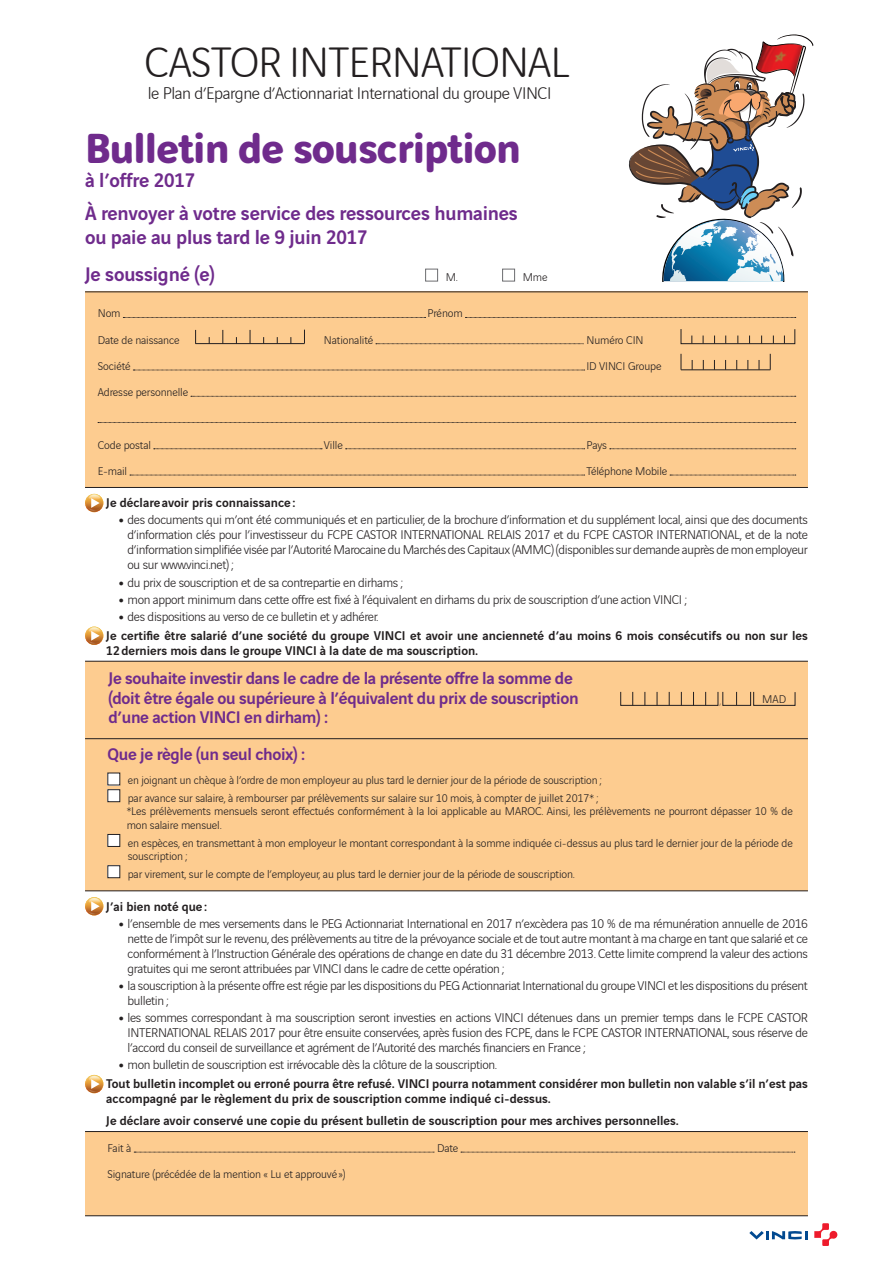
<style>
.page{position:relative;width:893px;height:1263px;background:#fff}
.page>*{position:absolute;margin:0;border:0;box-sizing:border-box;transform-origin:0 0}
.t1{font:700 45px "Vinci Rounded";letter-spacing:-.02em;color:#6f2b8c}
.t2{font:300 45px "Vinci Rounded";letter-spacing:-.02em;color:#231f20}
.t3{font:500 21px/32.5px "Vinci Sans";letter-spacing:-.01em;color:#6f2b8c}
.t4{font:500 18px/19.5px "Vinci Sans";letter-spacing:-.02em;color:#6f2b8c}
.t5{font:300 18px "Vinci Rounded";letter-spacing:-.025em;color:#231f20}
.t6{font:300 13.5px/15px "Vinci Sans";letter-spacing:-.025em;color:#231f20;text-align:justify}
.t7{font:500 13.5px/19.2px "Vinci Sans";color:#231f20}
.t8{font:200 13.5px "Vinci Sans";color:#231f20}
.t9{font:300 12px/13.5px "Vinci Sans";letter-spacing:-.01em;color:#231f20}
.s1{font-weight:900;font-size:15px}
.s2{font-weight:300}
</style>
<div class="page">
<svg style="left:749px;top:1231px;width:59px;height:8px"></svg>
<svg style="left:814px;top:1223px;width:23px;height:23px"></svg>
<svg style="left:628px;top:34px;width:186px;height:247px"></svg>
<div style="left:85px;top:291px;width:723px;height:196px;background:#fdcc90"></div>
<hr style="left:85px;top:487px;width:723px;height:1px;background:#231f20">
<hr style="left:85px;top:291px;width:723px;height:1px;background:#231f20">
<svg style="left:123px;top:317px;width:303px;height:1px"></svg>
<svg style="left:465px;top:317px;width:331px;height:1px"></svg>
<svg style="left:376px;top:343px;width:208px;height:2px"></svg>
<svg style="left:133px;top:370px;width:452px;height:1px"></svg>
<svg style="left:191px;top:396px;width:605px;height:1px"></svg>
<svg style="left:98px;top:422px;width:698px;height:1px"></svg>
<svg style="left:154px;top:448px;width:168px;height:1px"></svg>
<svg style="left:346px;top:448px;width:239px;height:1px"></svg>
<svg style="left:610px;top:448px;width:186px;height:1px"></svg>
<svg style="left:130px;top:475px;width:455px;height:1px"></svg>
<svg style="left:670px;top:475px;width:126px;height:1px"></svg>
<svg style="left:304px;top:330px;width:1px;height:13px"></svg>
<svg style="left:195px;top:330px;width:1px;height:13px"></svg>
<svg style="left:223px;top:330px;width:1px;height:13px"></svg>
<svg style="left:250px;top:330px;width:1px;height:13px"></svg>
<hr style="left:195px;top:343px;width:109px;height:1px;background:#231f20">
<svg style="left:681px;top:354px;width:1px;height:16px"></svg>
<svg style="left:770px;top:354px;width:1px;height:16px"></svg>
<hr style="left:681px;top:370px;width:89px;height:1px;background:#231f20">
<div style="left:681px;top:329px;width:114px;height:15px;border:1px solid #231f20"></div>
<img style="left:85px;top:494px;width:18px;height:18px">
<svg style="left:87px;top:495px;width:14px;height:16px"></svg>
<img style="left:85px;top:627px;width:18px;height:18px">
<svg style="left:87px;top:628px;width:14px;height:16px"></svg>
<div style="left:425px;top:269px;width:13px;height:12px;border:1px solid #6c6d70"></div>
<div style="left:502px;top:269px;width:13px;height:12px;border:1px solid #6c6d70"></div>
<div style="left:85px;top:1131px;width:723px;height:85px;background:#fdcc90"></div>
<svg style="left:134px;top:1152px;width:300px;height:1px"></svg>
<svg style="left:461px;top:1152px;width:334px;height:1px"></svg>
<hr style="left:85px;top:1131px;width:723px;height:1px;background:#231f20">
<hr style="left:85px;top:1215px;width:723px;height:1px;background:#231f20">
<div style="left:85px;top:662px;width:723px;height:229px;background:#fdcc90"></div>
<div style="left:108px;top:773px;width:12px;height:12px;background:#fff"></div>
<div style="left:108px;top:790px;width:12px;height:12px;background:#fff"></div>
<div style="left:108px;top:789px;width:12px;height:13px;border:1px solid #231f20"></div>
<div style="left:108px;top:834px;width:12px;height:12px;background:#fff"></div>
<div style="left:108px;top:834px;width:12px;height:13px;border:1px solid #231f20"></div>
<div style="left:108px;top:866px;width:12px;height:12px;background:#fff"></div>
<div style="left:108px;top:865px;width:12px;height:13px;border:1px solid #231f20"></div>
<hr style="left:85px;top:661px;width:723px;height:1px;background:#231f20">
<hr style="left:85px;top:738px;width:723px;height:1px;background:#231f20">
<hr style="left:85px;top:890px;width:723px;height:1px;background:#231f20">
<svg style="left:736px;top:692px;width:1px;height:13px"></svg>
<svg style="left:705px;top:692px;width:1px;height:13px"></svg>
<svg style="left:693px;top:692px;width:1px;height:13px"></svg>
<svg style="left:681px;top:692px;width:1px;height:13px"></svg>
<svg style="left:669px;top:692px;width:1px;height:13px"></svg>
<svg style="left:657px;top:692px;width:1px;height:13px"></svg>
<svg style="left:645px;top:692px;width:1px;height:13px"></svg>
<svg style="left:632px;top:692px;width:1px;height:13px"></svg>
<img style="left:85px;top:897px;width:18px;height:18px">
<svg style="left:87px;top:898px;width:14px;height:16px"></svg>
<img style="left:85px;top:1075px;width:18px;height:18px">
<svg style="left:87px;top:1076px;width:14px;height:16px"></svg>
<h1 class="t2" style="left:145px;top:31px;width:427px">Castor International</h1>
<h3 class="t5" style="left:148px;top:80px;width:405px">le Plan d’Epargne d’Actionnariat International du groupe VINCI</h3>
<h1 class="t1" style="left:85px;top:115px;width:437px">Bulletin de souscription</h1>
<h2 class="t3" style="left:85px;top:162px;width:434px">à l’offre 2017<br>À renvoyer à votre service des ressources humaines</h2>
<h2 class="t3" style="left:85px;top:217px;width:284px;line-height:37.2px">ou paie au plus tard le 9 juin 2017<br>Je soussigné (e)</h2>
<p class="t9" style="left:446px;top:270px;width:14px">M.</p>
<p class="t9" style="left:523px;top:270px;width:26px">Mme</p>
<p class="t9" style="left:98px;top:306px;width:24px">Nom</p>
<p class="t9" style="left:427px;top:306px;width:37px">Prénom</p>
<p class="t9" style="left:98px;top:332px;width:83px">Date de naissance</p>
<p class="t9" style="left:324px;top:332px;width:51px">Nationalité</p>
<p class="t9" style="left:586px;top:332px;width:59px">Numéro CIN</p>
<p class="t9" style="left:98px;top:358px;width:34px">Société</p>
<p class="t9" style="left:586px;top:358px;width:77px">ID VINCI Groupe</p>
<p class="t9" style="left:98px;top:385px;width:92px">Adresse personnelle</p>
<p class="t9" style="left:98px;top:437px;width:55px">Code postal</p>
<p class="t9" style="left:324px;top:437px;width:20px">Ville</p>
<p class="t9" style="left:586px;top:437px;width:22px">Pays</p>
<p class="t9" style="left:98px;top:463px;width:31px">E-mail</p>
<p class="t9" style="left:586px;top:463px;width:82px">Téléphone Mobile</p>
<p class="t7" style="left:106px;top:492px;width:191px">Je déclare avoir pris connaissance :</p>
<p class="t6" style="left:128px;top:511px;width:682px;text-indent:-9px"><span class="s1">•</span> des documents qui m’ont été communiqués et en particulier, de la brochure d’information et du supplément local, ainsi que des documents d’information clés pour l’investisseur du FCPE CASTOR INTERNATIONAL RELAIS 2017 et du FCPE CASTOR INTERNATIONAL, et de la note d’information simplifiée visée par l’Autorité Marocaine du Marchés des Capitaux (AMMC) (disponibles sur demande auprès de mon employeur ou sur www.vinci.net) ;</p>
<p class="t6" style="left:119px;top:573px;width:286px"><span class="s1">•</span> du prix de souscription et de sa contrepartie en dirhams ;</p>
<p class="t6" style="left:119px;top:591px;width:569px"><span class="s1">•</span> mon apport minimum dans cette offre est fixé à l’équivalent en dirhams du prix de souscription d’une action VINCI ;</p>
<p class="t7" style="left:106px;top:605px;width:703px;text-indent:13px"><span class="s1">•</span> <span class="s2">des dispositions au verso de ce bulletin et y adhérer.<br></span>Je certifie être salarié d’une société du groupe VINCI et avoir une ancienneté d’au moins 6 mois consécutifs ou non sur les</p>
<p class="t7" style="left:106px;top:640px;width:374px">12 derniers mois dans le groupe VINCI à la date de ma souscription.</p>
<h3 class="t4" style="left:108px;top:667px;width:472px">Je souhaite investir dans le cadre de la présente offre la somme de (doit être égale ou supérieure à l’équivalent du prix de souscription d’une action VINCI en dirham) :</h3>
<p class="t8" style="left:719px;top:690px;width:4px">,</p>
<p class="t9" style="left:762px;top:691px;width:26px">MAD</p>
<h3 class="t4" style="left:108px;top:742px;width:199px">Que je règle (un seul choix) :</h3>
<p class="t9" style="left:128px;top:770px;width:476px;line-height:17.7px">en joignant un chèque à l’ordre de mon employeur au plus tard le dernier jour de la période de souscription ; par avance sur salaire, à rembourser par prélèvements sur salaire sur 10 mois, à compter de juillet 2017* ;</p>
<p class="t9" style="left:127px;top:804px;width:668px">*Les prélèvements mensuels seront effectués conformément à la loi applicable au MAROC. Ainsi, les prélèvements ne pourront dépasser 10 % de mon salaire mensuel.</p>
<p class="t9" style="left:128px;top:835px;width:667px">en espèces, en transmettant à mon employeur le montant correspondant à la somme indiquée ci-dessus au plus tard le dernier jour de la période de souscription ;</p>
<p class="t9" style="left:128px;top:866px;width:448px">par virement, sur le compte de l’employeur, au plus tard le dernier jour de la période de souscription.</p>
<p class="t7" style="left:106px;top:895px;width:102px">J’ai bien noté que :</p>
<p class="t6" style="left:128px;top:914px;width:682px;text-indent:-9px"><span class="s1">•</span> l’ensemble de mes versements dans le PEG Actionnariat International en 2017 n’excèdera pas 10 % de ma rémunération annuelle de 2016 nette de l’impôt sur le revenu, des prélèvements au titre de la prévoyance sociale et de tout autre montant à ma charge en tant que salarié et ce conformément à l’Instruction Générale des opérations de change en date du 31 décembre 2013. Cette limite comprend la valeur des actions gratuites qui me seront attribuées par VINCI dans le cadre de cette opération ;</p>
<p class="t6" style="left:128px;top:977px;width:682px;text-indent:-9px"><span class="s1">•</span> la souscription à la présente offre est régie par les dispositions du PEG Actionnariat International du groupe VINCI et les dispositions du présent bulletin ;</p>
<p class="t6" style="left:128px;top:1009px;width:682px;text-indent:-9px"><span class="s1">•</span> les sommes correspondant à ma souscription seront investies en actions VINCI détenues dans un premier temps dans le FCPE CASTOR INTERNATIONAL RELAIS 2017 pour être ensuite conservées, après fusion des FCPE, dans le FCPE CASTOR INTERNATIONAL, sous réserve de l’accord du conseil de surveillance et agrément de l’Autorité des marchés financiers en France ;</p>
<p class="t7" style="left:106px;top:1054px;width:703px;text-indent:13px"><span class="s1">•</span> <span class="s2">mon bulletin de souscription est irrévocable dès la clôture de la souscription.<br></span>Tout bulletin incomplet ou erroné pourra être refusé. VINCI pourra notamment considérer mon bulletin non valable s’il n’est pas</p>
<p class="t7" style="left:106px;top:1087px;width:574px;line-height:21.3px">accompagné par le règlement du prix de souscription comme indiqué ci-dessus.<br>Je déclare avoir conservé une copie du présent bulletin de souscription pour mes archives personnelles.</p>
<p class="t9" style="left:107px;top:1140px;width:26px">Fait à</p>
<p class="t9" style="left:437px;top:1140px;width:23px">Date</p>
<p class="t9" style="left:107px;top:1167px;width:240px">Signature (précédée de la mention « Lu et approuvé »)</p>
</div>
